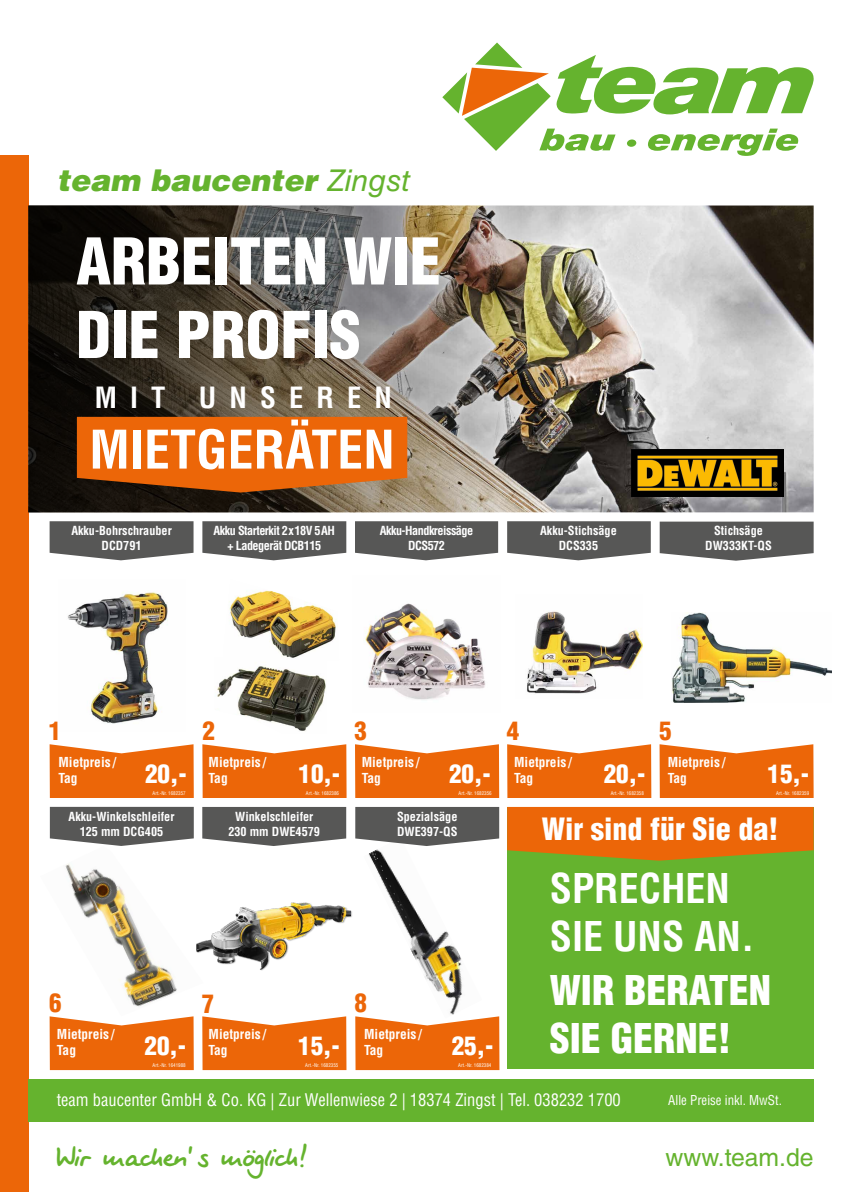
<style>
.page{position:relative;width:842px;height:1192px;background:#fff}
.page>*{position:absolute;margin:0;border:0;box-sizing:border-box;transform-origin:0 0}
.t1{font:900 condensed 62.85px/73.5px "Helvetica LT Std";color:#fff}
.t2{font:700 condensed 51.85px "Helvetica LT Std";color:#fff}
.t3{font:900 condensed 40px/48px "Helvetica LT Std";color:#fff}
.t4{font:700 condensed 40px/48px "Helvetica LT Std";color:#fff}
.t5{font:italic 900 30px "Helvetica LT Std";color:#65b32e}
.t6{font:900 condensed 30px "Helvetica LT Std";color:#fff}
.t7{font:700 condensed 28.55px "Helvetica LT Std";letter-spacing:.46em;color:#fff}
.t8{font:500 27.5px "Teamtype";color:#65b32e}
.t9{font:900 condensed 25px "Helvetica LT Std";color:#fff}
.t10{font:900 condensed 25px "Helvetica LT Std";color:#ec6608}
.t11{font:24.75px "Helvetica LT Std";color:#65b32e}
.t12{font:condensed 17px "Helvetica LT Std";color:#fff}
.t13{font:700 condensed 13.45px/16.1px "Helvetica LT Std";color:#fff}
.t14{font:condensed 13.3px "Helvetica LT Std";color:#fff}
.t15{font:700 condensed 12.2px/14.7px "Helvetica LT Std";color:#fff;text-align:center}
.t16{font:700 condensed 12.2px/14.7px "Helvetica LT Std";letter-spacing:-.04em;color:#fff;text-align:center}
.t17{font:condensed 5px "Helvetica LT Std";color:#fff}
.s1{font-weight:400}
</style>
<div class="page">
<svg style="left:442px;top:43px;width:372px;height:113px"></svg>
<div style="left:0;top:156px;width:28px;height:1036px;background:#ec6608"></div>
<div style="left:28px;top:1079px;width:786px;height:42px;background:#65b32e"></div>
<img style="left:28px;top:206px;width:786px;height:306px">
<img style="left:631px;top:450px;width:152px;height:46px">
<svg style="left:77px;top:417px;width:330px;height:76px;background:#db620c"></svg>
<svg style="left:50px;top:521px;width:144px;height:39px;background:#676766"></svg>
<img style="left:67px;top:592px;width:101px;height:132px">
<svg style="left:50px;top:744px;width:144px;height:54px;background:#ed731e"></svg>
<svg style="left:202px;top:744px;width:145px;height:54px;background:#ed741f"></svg>
<svg style="left:355px;top:744px;width:144px;height:54px;background:#ed731e"></svg>
<svg style="left:507px;top:744px;width:144px;height:54px;background:#ed731e"></svg>
<svg style="left:659px;top:744px;width:155px;height:54px;background:#ed741f"></svg>
<svg style="left:202px;top:521px;width:144px;height:39px;background:#676766"></svg>
<img style="left:672px;top:612px;width:159px;height:90px">
<svg style="left:660px;top:522px;width:154px;height:39px;background:#686867"></svg>
<svg style="left:507px;top:521px;width:144px;height:39px;background:#676766"></svg>
<img style="left:527px;top:611px;width:115px;height:83px">
<svg style="left:355px;top:521px;width:143px;height:39px;background:#666665"></svg>
<img style="left:365px;top:603px;width:120px;height:97px">
<img style="left:217px;top:666px;width:109px;height:65px">
<img style="left:229px;top:590px;width:107px;height:68px">
<svg style="left:50px;top:1016px;width:144px;height:54px;background:#ed741f"></svg>
<svg style="left:202px;top:1016px;width:144px;height:54px;background:#ed741f"></svg>
<div style="left:355px;top:1016px;width:144px;height:54px;background:#ec6608"></div>
<svg style="left:50px;top:807px;width:144px;height:39px;background:#676766"></svg>
<img style="left:204px;top:902px;width:146px;height:67px">
<svg style="left:202px;top:807px;width:144px;height:39px;background:#676766"></svg>
<img style="left:65px;top:864px;width:139px;height:143px">
<img style="left:363px;top:849px;width:119px;height:170px">
<svg style="left:355px;top:807px;width:144px;height:39px;background:#676766"></svg>
<div style="left:507px;top:807px;width:307px;height:262px;background:#65b32e"></div>
<svg style="left:507px;top:807px;width:307px;height:54px;background:#dd6e0b"></svg>
<h3 class="t5" style="left:57px;top:161px;width:355px">team baucenter <span class="s1">Zingst</span></h3>
<h1 class="t1" style="left:76px;top:224px;width:366px">ARBEITEN WIE<br>DIE PROFIS</h1>
<h3 class="t7" style="left:95px;top:380px;width:299px">MIT UNSEREN</h3>
<h2 class="t2" style="left:89px;top:417px;width:307px">MIETGERÄTEN</h2>
<p class="t15" style="left:71px;top:523px;width:102px">Akku-Bohrschrauber<br>DCD791</p>
<p class="t16" style="left:214px;top:523px;width:123px">Akku Starterkit 2x18V 5AH + Ladegerät DCB115</p>
<p class="t16" style="left:380px;top:523px;width:95px">Akku-Handkreissäge<br>DCS572</p>
<p class="t15" style="left:540px;top:523px;width:78px">Akku-Stichsäge<br>DCS335</p>
<p class="t15" style="left:705px;top:523px;width:68px">Stichsäge<br>DW333KT-QS</p>
<h3 class="t10" style="left:49px;top:715px;width:14px">1</h3>
<p class="t13" style="left:58px;top:754px;width:59px">Mietpreis /<br>Tag</p>
<h3 class="t9" style="left:145px;top:758px;width:43px">20,-</h3>
<h3 class="t10" style="left:202px;top:715px;width:14px">2</h3>
<p class="t13" style="left:209px;top:754px;width:59px">Mietpreis /<br>Tag</p>
<h3 class="t9" style="left:298px;top:758px;width:43px">10,-</h3>
<h3 class="t10" style="left:355px;top:715px;width:14px">3</h3>
<p class="t13" style="left:362px;top:754px;width:59px">Mietpreis /<br>Tag</p>
<h3 class="t9" style="left:449px;top:758px;width:43px">20,-</h3>
<h3 class="t10" style="left:507px;top:715px;width:14px">4</h3>
<p class="t13" style="left:514px;top:754px;width:59px">Mietpreis /<br>Tag</p>
<h3 class="t9" style="left:604px;top:758px;width:43px">20,-</h3>
<h3 class="t10" style="left:659px;top:715px;width:14px">5</h3>
<p class="t13" style="left:668px;top:754px;width:59px">Mietpreis /<br>Tag</p>
<h3 class="t9" style="left:767px;top:758px;width:43px">15,-</h3>
<p class="t17" style="left:153px;top:790px;width:35px">Art.-Nr. 1682357</p>
<p class="t17" style="left:306px;top:790px;width:35px">Art.-Nr. 1682386</p>
<p class="t17" style="left:459px;top:790px;width:35px">Art.-Nr. 1682356</p>
<p class="t17" style="left:611px;top:790px;width:35px">Art.-Nr. 1682358</p>
<p class="t17" style="left:776px;top:790px;width:35px">Art.-Nr. 1682359</p>
<p class="t15" style="left:69px;top:809px;width:107px">Akku-Winkelschleifer<br>125 mm DCG405</p>
<p class="t15" style="left:228px;top:809px;width:93px">Winkelschleifer<br>230 mm DWE4579</p>
<p class="t15" style="left:397px;top:809px;width:62px;text-align:left">Spezialsäge<br>DWE397-QS</p>
<h3 class="t10" style="left:49px;top:987px;width:14px">6</h3>
<p class="t13" style="left:57px;top:1026px;width:59px">Mietpreis /<br>Tag</p>
<h3 class="t9" style="left:145px;top:1030px;width:43px">20,-</h3>
<h3 class="t10" style="left:202px;top:988px;width:14px">7</h3>
<p class="t13" style="left:209px;top:1026px;width:59px">Mietpreis /<br>Tag</p>
<h3 class="t9" style="left:298px;top:1030px;width:43px">15,-</h3>
<h3 class="t10" style="left:355px;top:987px;width:14px">8</h3>
<p class="t13" style="left:364px;top:1025px;width:59px">Mietpreis /<br>Tag</p>
<h3 class="t9" style="left:452px;top:1029px;width:43px">25,-</h3>
<p class="t17" style="left:153px;top:1062px;width:35px">Art.-Nr. 1641988</p>
<p class="t17" style="left:305px;top:1062px;width:35px">Art.-Nr. 1682355</p>
<p class="t17" style="left:458px;top:1062px;width:35px">Art.-Nr. 1682384</p>
<h3 class="t6" style="left:542px;top:810px;width:238px">Wir sind für Sie da!</h3>
<h3 class="t4" style="left:550px;top:864px;width:206px">SPRECHEN<br>SIE UNS AN.</h3>
<h3 class="t3" style="left:550px;top:966px;width:223px">WIR BERATEN<br>SIE GERNE!</h3>
<h3 class="t12" style="left:57px;top:1089px;width:566px">team baucenter GmbH &amp; Co. KG | Zur Wellenwiese 2 | 18374 Zingst | Tel. 038232 1700</h3>
<p class="t14" style="left:668px;top:1092px;width:115px">Alle Preise inkl. MwSt.</p>
<h3 class="t8" style="left:57px;top:1138px;width:252px">Wir machen‘s möglich!</h3>
<h3 class="t11" style="left:666px;top:1142px;width:149px">www.team.de</h3>
</div>
